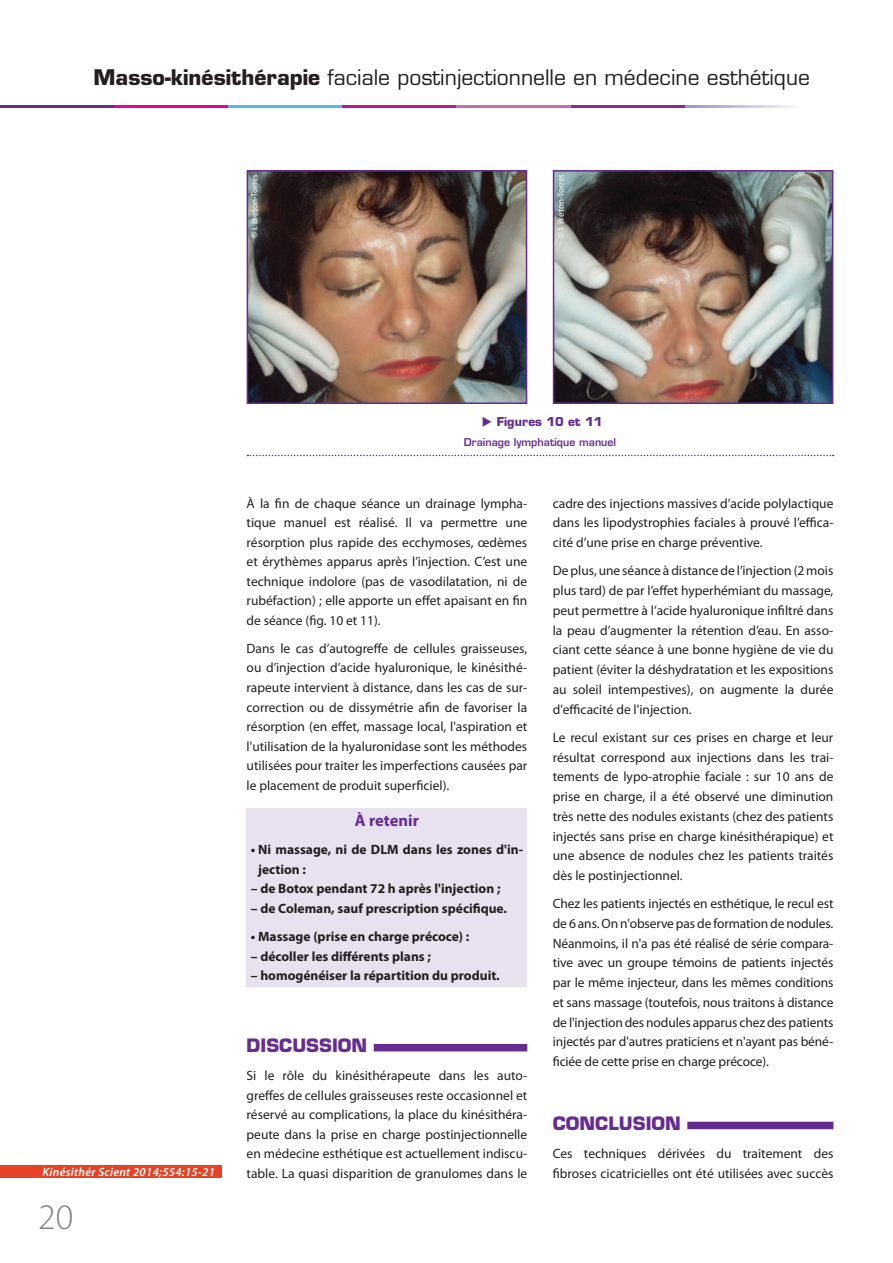
<style>
.page{position:relative;width:893px;height:1263px;background:#fff}
.page>*{position:absolute;margin:0;border:0;box-sizing:border-box;transform-origin:0 0}
.t1{font:300 36px "Myriad Pro";color:#808285}
.t2{font:21px "Eurostile";color:#231f20}
.t3{font:700 18px "Eurostile";color:#662d91}
.t4{font:700 16.5px "Myriad Pro";color:#662d91}
.t5{font:13.5px/19.8px "Myriad Pro";color:#231f20;text-align:justify}
.t6{font:700 13.5px/19.5px "Myriad Pro";color:#231f20}
.t7{font:italic 600 12px "Myriad Pro";letter-spacing:.025em;color:#fff}
.t8{font:700 12px "Eurostile";color:#662d91}
.t9{font:600 10.5px "Eurostile";color:#662d91}
.t10{font:9px "Myriad Pro";color:#fff}
.s1{font-weight:700}
</style>
<div class="page">
<hr style="left:0;top:105px;width:114px;height:2px;background:#662d91">
<hr style="left:114px;top:105px;width:114px;height:2px;background:#ec008c">
<hr style="left:228px;top:105px;width:115px;height:2px;background:#53b7e8">
<hr style="left:343px;top:105px;width:114px;height:2px;background:#bd1a8d">
<hr style="left:457px;top:105px;width:114px;height:2px;background:#c76cab">
<hr style="left:571px;top:105px;width:114px;height:2px;background:#92278f">
<svg style="left:685px;top:105px;width:107px;height:2px"></svg>
<div style="left:0;top:1165px;width:221px;height:13px;background:#e54226"></div>
<div style="left:247px;top:808px;width:280px;height:178px;background:#e7e1f0"></div>
<div style="left:374px;top:1044px;width:153px;height:7px;background:#662d91"></div>
<div style="left:687px;top:1122px;width:146px;height:7px;background:#662d91"></div>
<svg style="left:247px;top:455px;width:587px;height:1px"></svg>
<img style="left:556px;top:173px;width:274px;height:228px">
<div style="left:553px;top:170px;width:280px;height:234px;border:2px solid #662d91"></div>
<img style="left:250px;top:173px;width:274px;height:228px">
<div style="left:247px;top:170px;width:280px;height:234px;border:2px solid #662d91"></div>
<h2 class="t2" style="left:94px;top:65px;width:718px"><span class="s1">Masso-kinésithérapie</span> faciale postinjectionnelle en médecine esthétique</h2>
<p class="t10" style="left:249px;top:238px;width:66px;rotate:-90deg">© I. Breton-Torres</p>
<p class="t10" style="left:555px;top:238px;width:66px;rotate:-90deg">© I. Breton-Torres</p>
<p class="t7" style="left:43px;top:1164px;width:174px">Kinésithér Scient 2014;554:15-21</p>
<h1 class="t1" style="left:38px;top:1195px;width:37px">20</h1>
<p class="t8" style="left:497px;top:414px;width:107px">Figures 10 et 11</p>
<p class="t9" style="left:464px;top:436px;width:154px">Drainage lymphatique manuel</p>
<p class="t5" style="left:247px;top:493px;width:282px">À la fin de chaque séance un drainage lympha&shy;tique manuel est réalisé. Il va permettre une résorption plus rapide des ecchymoses, œdèmes et érythèmes apparus après l’injection. C’est une technique indolore (pas de vasodilatation, ni de rubéfaction) ; elle apporte un effet apaisant en fin de séance (fig. 10 et 11).</p>
<p class="t5" style="left:247px;top:638px;width:282px">Dans le cas d’autogreffe de cellules graisseuses, ou d’injection d’acide hyaluronique, le kinésithé&shy;rapeute intervient à distance, dans les cas de sur&shy;correction ou de dissymétrie afin de favoriser la résorption (en effet, massage local, l'aspiration et l'utilisation de la hyaluronidase sont les méthodes utilisées pour traiter les imperfections causées par le placement de produit superficiel).</p>
<p class="t4" style="left:355px;top:810px;width:66px">À retenir</p>
<p class="t6" style="left:258px;top:840px;width:266px;text-indent:-7px">• Ni massage, ni de DLM dans les zones d'in&shy;jection :</p>
<p class="t6" style="left:251px;top:879px;width:251px">– de Botox pendant 72 h après l'injection ;</p>
<p class="t6" style="left:251px;top:898px;width:258px">– de Coleman, sauf prescription spécifique.</p>
<p class="t6" style="left:251px;top:926px;width:220px">• Massage (prise en charge précoce) :</p>
<p class="t6" style="left:251px;top:946px;width:182px">– décoller les différents plans ;</p>
<p class="t6" style="left:251px;top:965px;width:250px">– homogénéiser la répartition du produit.</p>
<h3 class="t3" style="left:247px;top:1034px;width:122px">DISCUSSION</h3>
<p class="t5" style="left:247px;top:1066px;width:282px">Si le rôle du kinésithérapeute dans les auto&shy;greffes de cellules graisseuses reste occasionnel et réservé au complications, la place du kinésithéra&shy;peute dans la prise en charge postinjectionnelle en médecine esthétique est actuellement indiscu&shy;table. La quasi disparition de granulomes dans le</p>
<p class="t5" style="left:553px;top:493px;width:282px">cadre des injections massives d’acide polylactique dans les lipodystrophies faciales à prouvé l’effica&shy;cité d’une prise en charge préventive.</p>
<p class="t5" style="left:553px;top:561px;width:282px">De plus, une séance à distance de l’injection (2 mois plus tard) de par l’effet hyperhémiant du massage, peut permettre à l’acide hyaluronique infiltré dans la peau d’augmenter la rétention d’eau. En asso&shy;ciant cette séance à une bonne hygiène de vie du patient (éviter la déshydratation et les expositions au soleil intempestives), on augmente la durée d'efficacité de l'injection.</p>
<p class="t5" style="left:553px;top:727px;width:282px">Le recul existant sur ces prises en charge et leur résultat correspond aux injections dans les trai&shy;tements de lypo-atrophie faciale : sur 10 ans de prise en charge, il a été observé une diminution très nette des nodules existants (chez des patients injectés sans prise en charge kinésithérapique) et une absence de nodules chez les patients traités dès le postinjectionnel.</p>
<p class="t5" style="left:553px;top:893px;width:282px">Chez les patients injectés en esthétique, le recul est de 6 ans. On n'observe pas de formation de nodules.<br>Néanmoins, il n'a pas été réalisé de série compara&shy;tive avec un groupe témoins de patients injectés par le même injecteur, dans les mêmes conditions et sans massage (toutefois, nous traitons à distance de l'injection des nodules apparus chez des patients injectés par d'autres praticiens et n'ayant pas béné&shy;ficiée de cette prise en charge précoce).</p>
<h3 class="t3" style="left:553px;top:1112px;width:130px">CONCLUSION</h3>
<p class="t5" style="left:553px;top:1143px;width:282px">Ces techniques dérivées du traitement des fibroses cicatricielles ont été utilisées avec succès</p>
</div>
